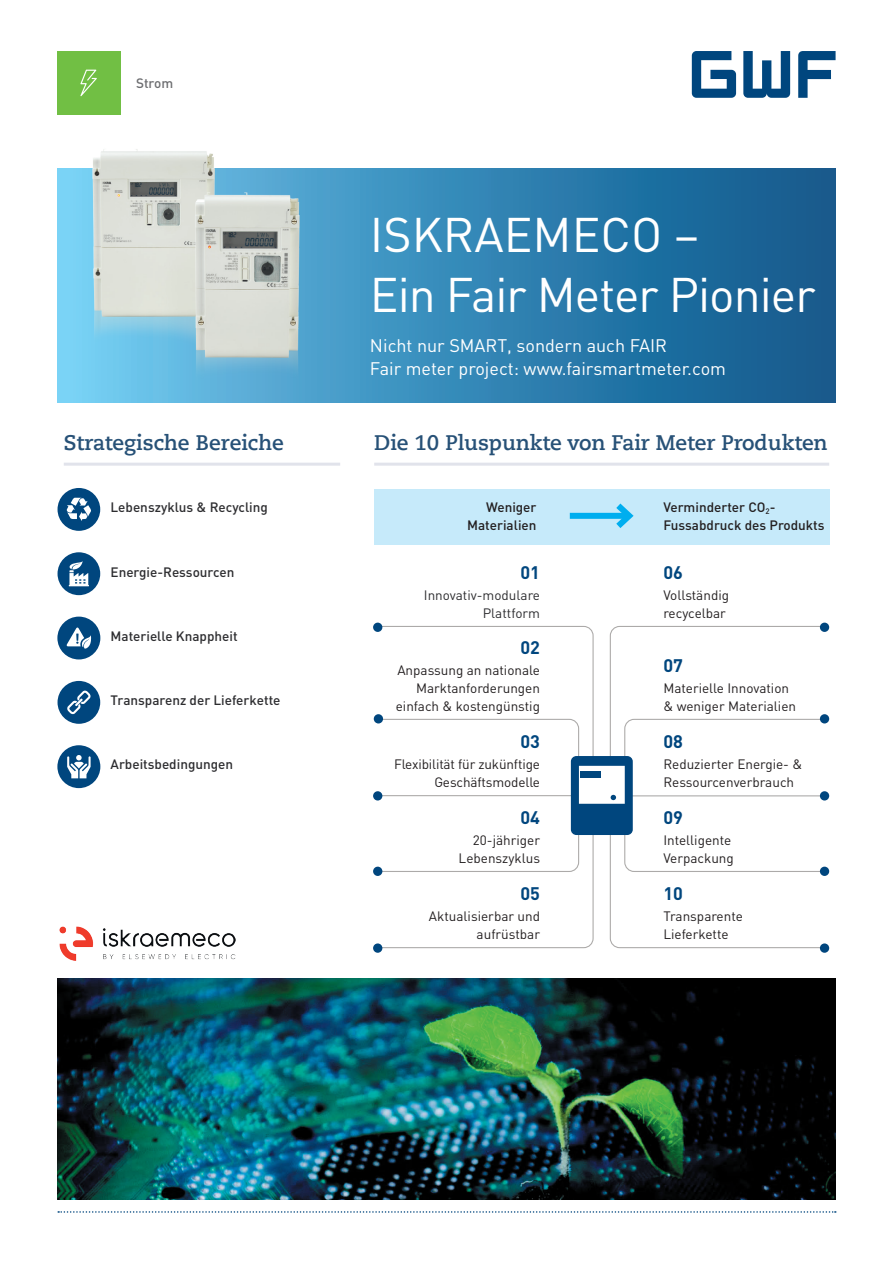
<style>
.page{position:relative;width:893px;height:1263px;background:#fff}
.page>*{position:absolute;margin:0;border:0;box-sizing:border-box;transform-origin:0 0}
.t1{font:48px/60px "DIN Pro";letter-spacing:-.02em;color:#fff}
.t2{font:700 21px "Caecilia Com 75";letter-spacing:-.005em;color:#275177}
.t3{font:18px/22.5px "DIN Pro";color:#fff}
.t4{font:700 18px "DIN Pro";color:#00467e}
.t5{font:13.5px/18px "DIN Pro";color:#231f20}
.t6{font:500 13.5px "DIN Pro";color:#2d2d30}
.t7{font:500 13.5px/18px "DIN Pro";color:#231f20;text-align:right}
.t8{font:13.5px/18px "DIN Pro";color:#2d2d30;text-align:right}
.t9{font:500 13.5px "DIN Pro";color:#6c6d70}
</style>
<div class="page">
<div style="left:57px;top:51px;width:64px;height:64px;background:#71bf44"></div>
<svg style="left:80px;top:70px;width:17px;height:26px"></svg>
<svg style="left:58px;top:1211px;width:778px;height:2px"></svg>
<svg style="left:692px;top:51px;width:144px;height:47px"></svg>
<svg style="left:57px;top:169px;width:779px;height:234px;background:#3182b1"></svg>
<div style="left:374px;top:489px;width:455px;height:55px;background:#c6eafa"></div>
<div style="left:58px;top:681px;width:42px;height:43px;background:#00467e;border-radius:50%"></div>
<svg style="left:67px;top:691px;width:24px;height:23px"></svg>
<div style="left:58px;top:488px;width:42px;height:43px;background:#00467e;border-radius:50%"></div>
<svg style="left:66px;top:498px;width:25px;height:23px"></svg>
<div style="left:58px;top:552px;width:42px;height:43px;background:#00467e;border-radius:50%"></div>
<svg style="left:68px;top:561px;width:21px;height:25px"></svg>
<div style="left:57px;top:617px;width:43px;height:42px;background:#00467e;border-radius:50%"></div>
<svg style="left:66px;top:627px;width:25px;height:22px"></svg>
<div style="left:57px;top:745px;width:43px;height:43px;background:#00467e;border-radius:50%"></div>
<svg style="left:67px;top:755px;width:24px;height:23px"></svg>
<img style="left:57px;top:978px;width:778px;height:221px">
<div style="left:570px;top:513px;width:59px;height:6px;background:#00aeef"></div>
<svg style="left:610px;top:503px;width:24px;height:25px"></svg>
<div style="left:820px;top:623px;width:9px;height:9px;background:#00467e;border-radius:50%"></div>
<svg style="left:373px;top:791px;width:9px;height:9px"></svg>
<svg style="left:373px;top:623px;width:9px;height:9px"></svg>
<div style="left:820px;top:943px;width:9px;height:10px;background:#00467e;border-radius:50%"></div>
<svg style="left:373px;top:943px;width:9px;height:10px"></svg>
<svg style="left:373px;top:867px;width:9px;height:9px"></svg>
<svg style="left:375px;top:625px;width:454px;height:324px"></svg>
<hr style="left:64px;top:463px;width:276px;height:3px;background:#e1e3eb">
<hr style="left:374px;top:463px;width:455px;height:3px;background:#e1e3eb">
<img style="left:89px;top:149px;width:131px;height:204px">
<img style="left:180px;top:180px;width:132px;height:223px">
<img style="left:60px;top:926px;width:175px;height:34px">
<p class="t9" style="left:136px;top:74px;width:39px">Strom</p>
<h1 class="t1" style="left:370px;top:203px;width:447px">ISKRAEMECO –<br>Ein Fair Meter Pionier</h1>
<h3 class="t3" style="left:370px;top:334px;width:358px">Nicht nur SMART, sondern auch FAIR<br>Fair meter project: www.fairsmartmeter.com</h3>
<h2 class="t2" style="left:64px;top:428px;width:221px">Strategische Bereiche</h2>
<h2 class="t2" style="left:374px;top:428px;width:455px">Die 10 Pluspunkte von Fair Meter Produkten</h2>
<p class="t6" style="left:111px;top:498px;width:159px">Lebenszyklus &amp; Recycling</p>
<p class="t6" style="left:111px;top:562px;width:125px">Energie-Ressourcen</p>
<p class="t6" style="left:111px;top:627px;width:129px">Materielle Knappheit</p>
<p class="t6" style="left:111px;top:691px;width:171px">Transparenz der Lieferkette</p>
<p class="t6" style="left:111px;top:755px;width:124px">Arbeitsbedingungen</p>
<p class="t7" style="left:467px;top:498px;width:71px">Weniger<br>Materialien</p>
<p class="t7" style="left:663px;top:498px;width:163px;text-align:left">Verminderter CO<sub>2</sub>-<br>Fussabdruck des Produkts</p>
<h3 class="t4" style="left:520px;top:561px;width:21px">01</h3>
<p class="t8" style="left:424px;top:586px;width:118px">Innovativ-modulare<br>Plattform</p>
<h3 class="t4" style="left:520px;top:635px;width:21px">02</h3>
<p class="t5" style="left:396px;top:660px;width:146px;text-align:right">Anpassung an nationale<br>Marktanforderungen einfach &amp; kostengünstig</p>
<h3 class="t4" style="left:520px;top:730px;width:21px">03</h3>
<p class="t5" style="left:394px;top:755px;width:148px;text-align:right">Flexibilität für zukünftige<br>Geschäftsmodelle</p>
<h3 class="t4" style="left:520px;top:805px;width:21px">04</h3>
<p class="t5" style="left:459px;top:830px;width:83px;text-align:right">20-jähriger<br>Lebenszyklus</p>
<h3 class="t4" style="left:520px;top:881px;width:21px">05</h3>
<p class="t5" style="left:429px;top:906px;width:113px;text-align:right">Aktualisierbar und aufrüstbar</p>
<h3 class="t4" style="left:663px;top:561px;width:21px">06</h3>
<p class="t5" style="left:663px;top:586px;width:67px">Vollständig recycelbar</p>
<h3 class="t4" style="left:663px;top:653px;width:21px">07</h3>
<p class="t5" style="left:663px;top:678px;width:134px">Materielle Innovation &amp; weniger Materialien</p>
<h3 class="t4" style="left:663px;top:730px;width:21px">08</h3>
<p class="t5" style="left:663px;top:755px;width:141px">Reduzierter Energie- &amp;<br>Ressourcenverbrauch</p>
<h3 class="t4" style="left:663px;top:805px;width:21px">09</h3>
<p class="t5" style="left:663px;top:830px;width:72px">Intelligente<br>Verpackung</p>
<h3 class="t4" style="left:663px;top:881px;width:21px">10</h3>
<p class="t5" style="left:663px;top:906px;width:81px">Transparente<br>Lieferkette</p>
</div>
